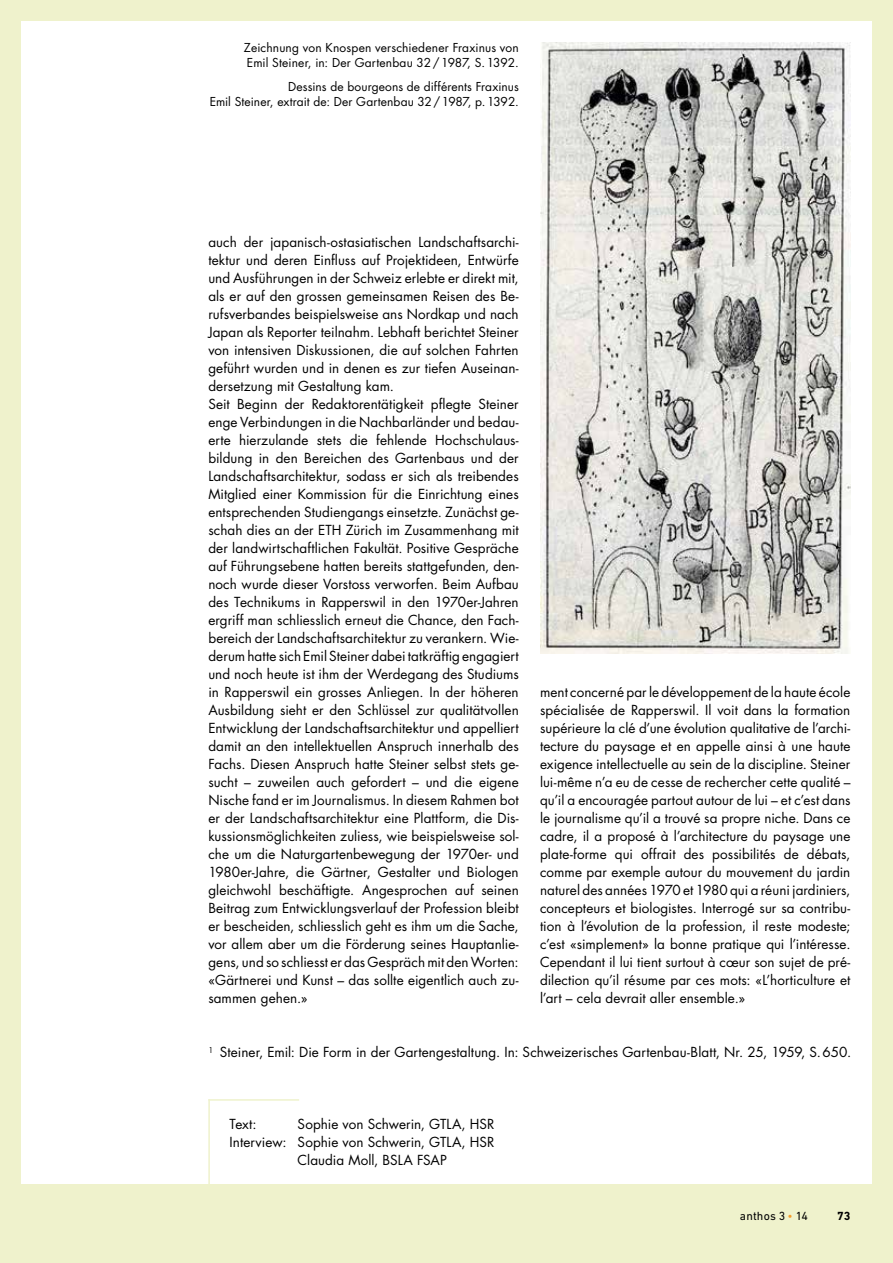
<style>
.page{position:relative;width:893px;height:1263px;background:#eff2cc}
.page>*{position:absolute;margin:0;border:0;box-sizing:border-box;transform-origin:0 0}
.t1{font:13.5px/18px "Futura";letter-spacing:.005em;color:#000}
.t2{font:12px/15px "Futura";letter-spacing:.01em;color:#000}
.t3{font:12px "DIN Next LT Pro";letter-spacing:.01em;color:#000}
.t4{font:700 12px "DIN Next LT Pro";color:#000}
.s1{color:#f59b2b}
</style>
<div class="page">
<div style="left:21px;top:21px;width:851px;height:1163px;background:#fff"></div>
<img style="left:540px;top:43px;width:310px;height:611px">
<hr style="left:208px;top:1099px;width:2px;height:94px;background:#eff2cc">
<hr style="left:208px;top:1099px;width:91px;height:2px;background:#eff2cc">
<p class="t2" style="left:244px;top:40px;width:276px">Zeichnung von Knospen verschiedener Fraxinus von<br>Emil Steiner, in: Der Gartenbau 32/1987, S.1392.</p>
<p class="t2" style="left:210px;top:79px;width:311px;text-align:right">Dessins de bourgeons de différents Fraxinus<br>Emil -Steiner, extrait de: Der Gartenbau 32/1987, p.1392.</p>
<p class="t1" style="left:208px;top:233px;width:312px">auch der japanisch-ostasiatischen Landschaftsarchi&shy;tektur und deren Einfluss auf Projektideen, Entwürfe und Ausführungen in der Schweiz erlebte er direkt mit, als er auf den grossen gemeinsamen Reisen des Be&shy;rufsverbandes beispielsweise ans Nordkap und nach Japan als Reporter teilnahm. Lebhaft berichtet Steiner von intensiven Diskussionen, die auf solchen Fahrten geführt wurden und in denen es zur tiefen Auseinan&shy;dersetzung mit Gestaltung kam.<br>Seit Beginn der Redaktorentätigkeit pflegte Steiner enge Verbindungen in die Nachbarländer und bedau&shy;erte hierzulande stets die fehlende Hochschulaus&shy;bildung in den Bereichen des Gartenbaus und der Landschaftsarchitektur, sodass er sich als treibendes Mitglied einer Kommission für die Einrichtung eines entsprechenden Studiengangs einsetzte. Zunächst ge&shy;schah dies an der ETH Zürich im Zusammenhang mit der landwirtschaftlichen Fakultät. Positive Gespräche auf Führungsebene hatten bereits stattgefunden, den&shy;noch wurde dieser Vorstoss verworfen. Beim Aufbau des Technikums in Rapperswil in den 1970er-Jahren ergriff man schliesslich erneut die Chance, den Fach&shy;bereich der Landschaftsarchitektur zu verankern. Wie&shy;derum hatte sich Emil Steiner dabei tatkräftig engagiert und noch heute ist ihm der Werdegang des Studiums in Rapperswil ein grosses Anliegen. In der höheren Ausbildung sieht er den Schlüssel zur qualitätvollen Entwicklung der Landschaftsarchitektur und appelliert damit an den intellektuellen Anspruch innerhalb des Fachs. Diesen Anspruch hatte Steiner selbst stets ge&shy;sucht – zuweilen auch gefordert – und die eigene Nische fand er im Journalismus. In diesem Rahmen bot er der Landschaftsarchitektur eine Plattform, die Dis&shy;kussionsmöglichkeiten zuliess, wie beispielsweise sol&shy;che um die Naturgartenbewegung der 1970er- und 1980er-Jahre, die Gärtner, Gestalter und Biologen gleichwohl beschäftigte. Angesprochen auf seinen Beitrag zum Entwicklungsverlauf der Profession bleibt er bescheiden, schliesslich geht es ihm um die Sache, vor allem aber um die Förderung seines Hauptanlie&shy;gens, und so schliesst er das Gespräch mit den Worten: «Gärtnerei und Kunst – das sollte eigentlich auch zu&shy;sammen gehen.»</p>
<p class="t1" style="left:540px;top:683px;width:312px;text-align:justify">ment concerné par le développement de la haute école spécialisée de Rapperswil. Il voit dans la formation supérieure la clé d’une évolution qualitative de l’archi&shy;tecture du paysage et en appelle ainsi à une haute exigence intellectuelle au sein de la discipline. Steiner lui-même n’a eu de cesse de rechercher cette qualité – qu’il a encouragée partout autour de lui – et c’est dans le journalisme qu’il a trouvé sa propre niche. Dans ce cadre, il a proposé à l’architecture du paysage une plate-forme qui offrait des possibilités de débats, comme par exemple autour du mouvement du jardin naturel des années 1970 et 1980 qui a réuni jardiniers, concepteurs et biologistes. Interrogé sur sa contribu&shy;tion à l’évolution de la profession, il reste modeste; c’est «simplement» la bonne pratique qui l’intéresse.<br>Cependant il lui tient surtout à cœur son sujet de pré&shy;dilection qu’il résume par ces mots: «L’horticulture et l’art – cela devrait aller ensemble.»</p>
<p class="t1" style="left:208px;top:1043px;width:644px"><sup>1</sup> Steiner, Emil: Die Form in der Gartengestaltung. In: Schweizerisches Gartenbau-Blatt, Nr. 25, 1959, S.650.</p>
<p class="t1" style="left:230px;top:1115px;width:29px">Text:</p>
<p class="t1" style="left:298px;top:1115px;width:198px">Sophie von Schwerin, GTLA, HSR</p>
<p class="t1" style="left:230px;top:1133px;width:266px">Interview: Sophie von Schwerin, GTLA, HSR</p>
<p class="t1" style="left:298px;top:1151px;width:151px">Claudia Moll, BSLA FSAP</p>
<p class="t3" style="left:740px;top:1209px;width:69px">anthos 3 <span class="s1">•</span> 14</p>
<p class="t4" style="left:837px;top:1209px;width:15px">73</p>
</div>
